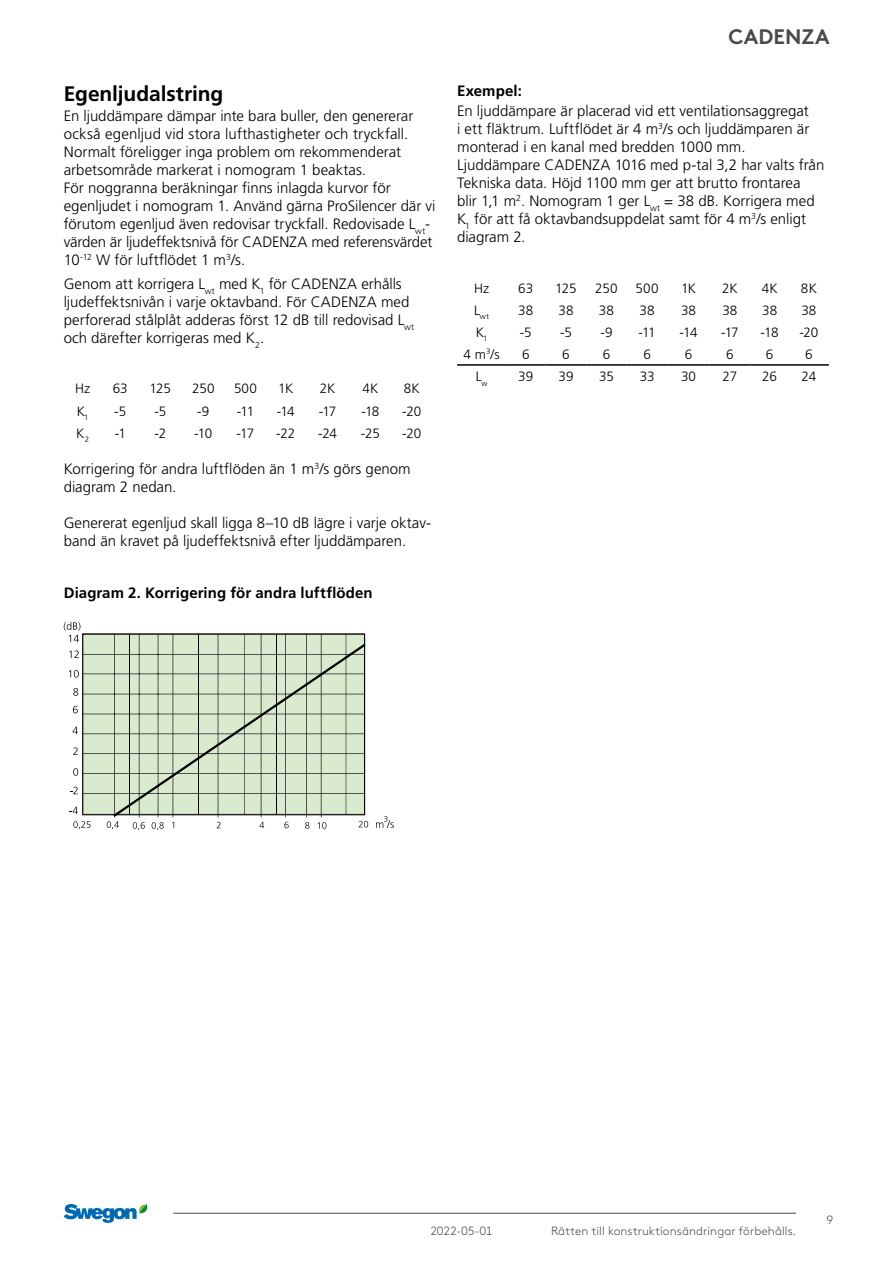
<style>
.page{position:relative;width:893px;height:1263px;background:#fff}
.page>*{position:absolute;margin:0;border:0;box-sizing:border-box;transform-origin:0 0}
.t1{font:700 21px "Frutiger LT Pro";letter-spacing:-.005em;color:#000}
.t2{font:700 21px "Swegon Brown";color:#4a4a49}
.t3{font:300 15px/18px "Frutiger LT Pro";color:#000}
.t4{font:700 15px "Frutiger LT Pro";letter-spacing:.005em;color:#000}
.t5{font:300 13.5px "Frutiger LT Pro";letter-spacing:-.015em;color:#000}
.t6{font:300 12px "Swegon Brown";letter-spacing:.005em;color:#4a4a49}
.t7{font:300 7.8px "Frutiger LT Pro";color:#000}
</style>
<div class="page">
<hr style="left:173px;top:1213px;width:623px;height:1px;background:#4a4a49">
<svg style="left:64px;top:1204px;width:84px;height:19px"></svg>
<svg style="left:82px;top:634px;width:283px;height:181px;background:#cad9c0"></svg>
<hr style="left:83px;top:793px;width:281px;height:1px;background:#000">
<hr style="left:83px;top:773px;width:281px;height:1px;background:#000">
<hr style="left:83px;top:753px;width:281px;height:1px;background:#000">
<hr style="left:83px;top:733px;width:281px;height:1px;background:#000">
<hr style="left:276px;top:634px;width:1px;height:181px;background:#000">
<hr style="left:306px;top:634px;width:1px;height:183px;background:#000">
<hr style="left:285px;top:634px;width:1px;height:183px;background:#000">
<hr style="left:261px;top:634px;width:1px;height:183px;background:#000">
<hr style="left:321px;top:634px;width:1px;height:183px;background:#000">
<hr style="left:346px;top:634px;width:1px;height:181px;background:#000">
<hr style="left:244px;top:634px;width:1px;height:181px;background:#000">
<hr style="left:158px;top:634px;width:1px;height:183px;background:#000">
<hr style="left:139px;top:634px;width:1px;height:183px;background:#000">
<hr style="left:114px;top:634px;width:1px;height:183px;background:#000">
<hr style="left:83px;top:714px;width:281px;height:1px;background:#000">
<hr style="left:83px;top:694px;width:281px;height:1px;background:#000">
<hr style="left:83px;top:673px;width:282px;height:1px;background:#000">
<hr style="left:83px;top:654px;width:282px;height:1px;background:#000">
<hr style="left:198px;top:634px;width:1px;height:181px;background:#000">
<hr style="left:218px;top:634px;width:1px;height:183px;background:#000">
<hr style="left:173px;top:634px;width:1px;height:183px;background:#000">
<hr style="left:129px;top:634px;width:1px;height:181px;background:#000">
<svg style="left:69px;top:651px;width:10px;height:7px"></svg>
<svg style="left:69px;top:670px;width:10px;height:8px"></svg>
<svg style="left:73px;top:688px;width:5px;height:8px"></svg>
<svg style="left:73px;top:706px;width:5px;height:7px"></svg>
<svg style="left:73px;top:727px;width:5px;height:7px"></svg>
<svg style="left:73px;top:747px;width:5px;height:8px"></svg>
<svg style="left:73px;top:768px;width:5px;height:8px"></svg>
<svg style="left:70px;top:787px;width:8px;height:7px"></svg>
<svg style="left:69px;top:807px;width:9px;height:7px"></svg>
<svg style="left:73px;top:821px;width:17px;height:8px"></svg>
<svg style="left:107px;top:644px;width:261px;height:186px;background:#cedcc5"></svg>
<svg style="left:376px;top:816px;width:18px;height:12px"></svg>
<svg style="left:64px;top:622px;width:16px;height:20px"></svg>
<hr style="left:457px;top:364px;width:49px;height:2px;background:#000">
<hr style="left:506px;top:364px;width:39px;height:2px;background:#000">
<hr style="left:545px;top:364px;width:41px;height:2px;background:#000">
<hr style="left:586px;top:364px;width:40px;height:2px;background:#000">
<hr style="left:626px;top:364px;width:42px;height:2px;background:#000">
<hr style="left:668px;top:364px;width:41px;height:2px;background:#000">
<hr style="left:709px;top:364px;width:41px;height:2px;background:#000">
<hr style="left:750px;top:364px;width:39px;height:2px;background:#000">
<hr style="left:789px;top:364px;width:40px;height:2px;background:#000">
<h1 class="t1" style="left:64px;top:81px;width:161px">Egenljudalstring</h1>
<p class="t3" style="left:64px;top:107px;width:373px">En ljuddämpare dämpar inte bara buller, den genererar också egenljud vid stora lufthastigheter och tryckfall.<br>Normalt föreligger inga problem om rekommenderat arbetsområde markerat i nomogram 1 beaktas.<br>För noggranna beräkningar finns inlagda kurvor för egenljudet i nomogram 1. Använd gärna ProSilencer där vi förutom egenljud även redovisar tryckfall. Redovisade L<sub>wt&shy;</sub>värden är ljudeffektsnivå för CADENZA med referensvärdet 10<sup>-12</sup> W för luftflödet 1 m<sup>3</sup>/s.</p>
<p class="t3" style="left:64px;top:275px;width:352px">Genom att korrigera L<sub>wt</sub> med K<sub>1</sub> för CADENZA erhålls ljudeffektsnivån i varje oktavband. För CADENZA med perforerad stålplåt adderas först 12 dB till redovisad L<sub>wt </sub>och därefter korrigeras med K<sub>2</sub>.</p>
<p class="t5" style="left:75px;top:381px;width:17px">Hz</p>
<p class="t5" style="left:113px;top:381px;width:17px">63</p>
<p class="t5" style="left:150px;top:381px;width:23px">125</p>
<p class="t5" style="left:192px;top:381px;width:24px">250</p>
<p class="t5" style="left:234px;top:381px;width:24px">500</p>
<p class="t5" style="left:278px;top:381px;width:17px">1K</p>
<p class="t5" style="left:320px;top:381px;width:17px">2K</p>
<p class="t5" style="left:362px;top:381px;width:17px">4K</p>
<p class="t5" style="left:404px;top:381px;width:17px">8K</p>
<p class="t5" style="left:77px;top:403px;width:13px">K<sub>1</sub></p>
<p class="t5" style="left:114px;top:403px;width:13px">-5</p>
<p class="t5" style="left:154px;top:403px;width:13px">-5</p>
<p class="t5" style="left:197px;top:403px;width:14px">-9</p>
<p class="t5" style="left:237px;top:403px;width:19px">-11</p>
<p class="t5" style="left:277px;top:403px;width:20px">-14</p>
<p class="t5" style="left:319px;top:403px;width:19px">-17</p>
<p class="t5" style="left:361px;top:403px;width:20px">-18</p>
<p class="t5" style="left:402px;top:403px;width:20px">-20</p>
<p class="t5" style="left:76px;top:425px;width:15px">K<sub>2</sub></p>
<p class="t5" style="left:115px;top:425px;width:13px">-1</p>
<p class="t5" style="left:155px;top:425px;width:13px">-2</p>
<p class="t5" style="left:194px;top:425px;width:20px">-10</p>
<p class="t5" style="left:237px;top:425px;width:19px">-17</p>
<p class="t5" style="left:276px;top:425px;width:21px">-22</p>
<p class="t5" style="left:318px;top:425px;width:20px">-24</p>
<p class="t5" style="left:361px;top:425px;width:20px">-25</p>
<p class="t5" style="left:402px;top:425px;width:20px">-20</p>
<p class="t3" style="left:64px;top:460px;width:348px">Korrigering för andra luftflöden än 1 m<sup>3</sup>/s görs genom diagram 2 nedan.</p>
<p class="t3" style="left:64px;top:514px;width:369px">Genererat egenljud skall ligga 8–10 dB lägre i varje oktav&shy;band än kravet på ljudeffektsnivå efter ljuddämparen.</p>
<p class="t4" style="left:64px;top:584px;width:310px">Diagram 2. Korrigering för andra luftflöden</p>
<h1 class="t2" style="left:728px;top:20px;width:103px">CADENZA</h1>
<p class="t4" style="left:457px;top:82px;width:66px">Exempel:</p>
<p class="t3" style="left:457px;top:102px;width:369px">En ljuddämpare är placerad vid ett ventilationsaggregat<br>i ett fläktrum. Luftflödet är 4 m<sup>3</sup>/s och ljuddämparen är monterad i en kanal med bredden 1000 mm.<br>Ljuddämpare CADENZA 1016 med p-tal 3,2 har valts från Tekniska data. Höjd 1100 mm ger att brutto frontarea<br>blir 1,1 m<sup>2</sup>. Nomogram 1 ger L<sub>wt</sub> = 38 dB. Korrigera med K<sub>1</sub> för att få oktavbandsuppdelat samt för 4 m<sup>3</sup>/s enligt diagram 2.</p>
<p class="t5" style="left:474px;top:280px;width:17px">Hz</p>
<p class="t5" style="left:518px;top:280px;width:17px">63</p>
<p class="t5" style="left:555px;top:280px;width:23px">125</p>
<p class="t5" style="left:595px;top:280px;width:24px">250</p>
<p class="t5" style="left:636px;top:280px;width:24px">500</p>
<p class="t5" style="left:681px;top:280px;width:17px">1K</p>
<p class="t5" style="left:722px;top:280px;width:17px">2K</p>
<p class="t5" style="left:762px;top:280px;width:17px">4K</p>
<p class="t5" style="left:801px;top:280px;width:17px">8K</p>
<p class="t7" style="left:474px;top:312px;width:16px"><sup>L</sup>wt</p>
<p class="t5" style="left:518px;top:302px;width:17px">38</p>
<p class="t5" style="left:558px;top:302px;width:17px">38</p>
<p class="t5" style="left:599px;top:302px;width:17px">38</p>
<p class="t5" style="left:640px;top:302px;width:17px">38</p>
<p class="t5" style="left:681px;top:302px;width:17px">38</p>
<p class="t5" style="left:722px;top:302px;width:17px">38</p>
<p class="t5" style="left:762px;top:302px;width:17px">38</p>
<p class="t5" style="left:801px;top:302px;width:17px">38</p>
<p class="t5" style="left:476px;top:324px;width:13px">K<sub>1</sub></p>
<p class="t5" style="left:520px;top:324px;width:13px">-5</p>
<p class="t5" style="left:560px;top:324px;width:13px">-5</p>
<p class="t5" style="left:600px;top:324px;width:14px">-9</p>
<p class="t5" style="left:638px;top:324px;width:19px">-11</p>
<p class="t5" style="left:680px;top:324px;width:20px">-14</p>
<p class="t5" style="left:721px;top:324px;width:19px">-17</p>
<p class="t5" style="left:761px;top:324px;width:20px">-18</p>
<p class="t5" style="left:799px;top:324px;width:20px">-20</p>
<p class="t5" style="left:463px;top:346px;width:38px">4 m<sup>3</sup>/s</p>
<p class="t5" style="left:522px;top:346px;width:9px">6</p>
<p class="t5" style="left:562px;top:346px;width:9px">6</p>
<p class="t5" style="left:603px;top:346px;width:9px">6</p>
<p class="t5" style="left:643px;top:346px;width:9px">6</p>
<p class="t5" style="left:685px;top:346px;width:9px">6</p>
<p class="t5" style="left:726px;top:346px;width:9px">6</p>
<p class="t5" style="left:766px;top:346px;width:9px">6</p>
<p class="t5" style="left:805px;top:346px;width:9px">6</p>
<p class="t5" style="left:476px;top:368px;width:13px">L<sub>w</sub></p>
<p class="t5" style="left:518px;top:368px;width:17px">39</p>
<p class="t5" style="left:558px;top:368px;width:17px">39</p>
<p class="t5" style="left:599px;top:368px;width:16px">35</p>
<p class="t5" style="left:640px;top:368px;width:16px">33</p>
<p class="t5" style="left:681px;top:368px;width:17px">30</p>
<p class="t5" style="left:722px;top:368px;width:16px">27</p>
<p class="t5" style="left:762px;top:368px;width:16px">26</p>
<p class="t5" style="left:802px;top:368px;width:16px">24</p>
<p class="t6" style="left:430px;top:1221px;width:64px">2022-05-01</p>
<p class="t6" style="left:551px;top:1221px;width:247px">Rätten till konstruktionsändringar förbehålls.</p>
<p class="t6" style="left:827px;top:1211px;width:8px">9</p>
</div>
